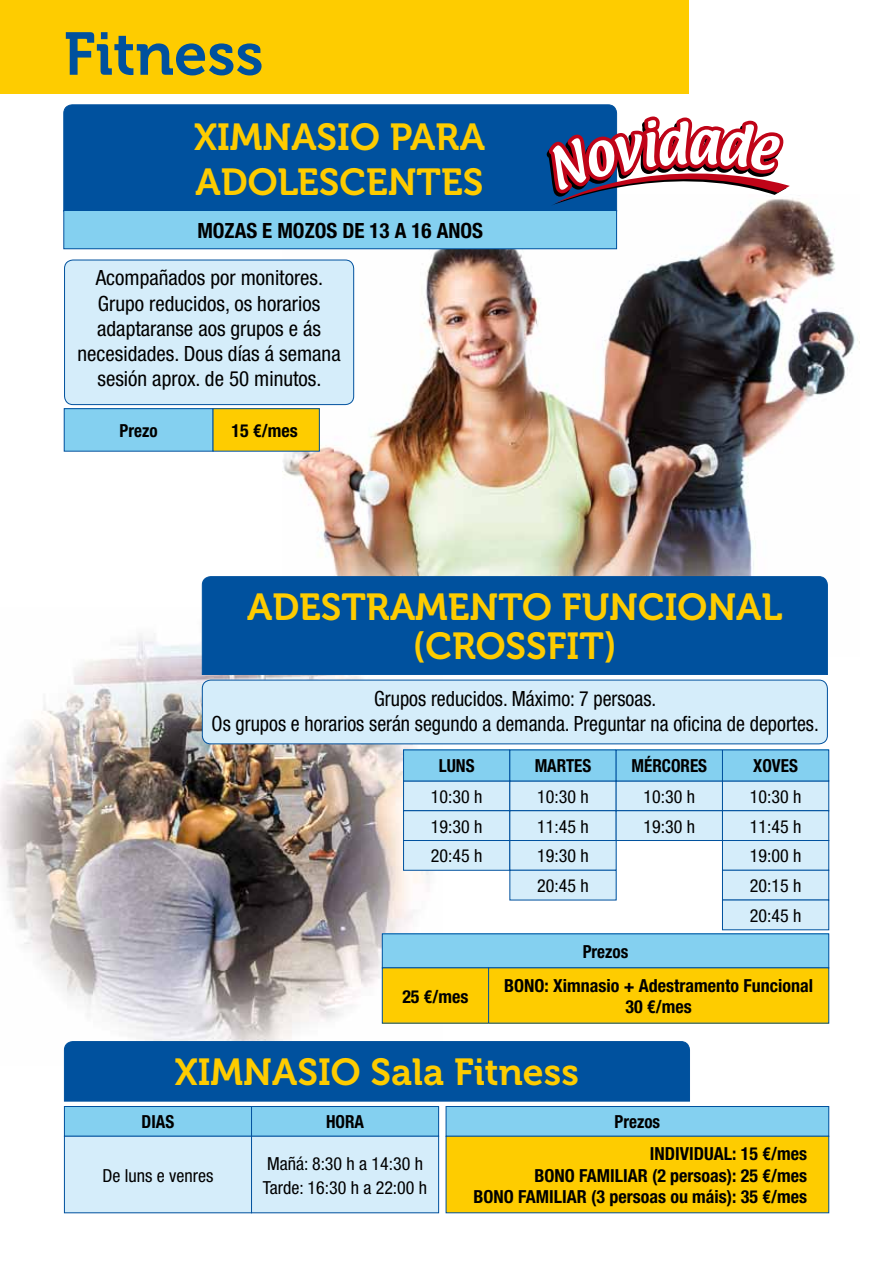
<style>
.page{position:relative;width:893px;height:1263px;background:#fff}
.page>*{position:absolute;margin:0;border:0;box-sizing:border-box;transform-origin:0 0}
.t1{font:60px "Museo 700";color:#00519e}
.t2{font:37.5px/45px "Museo 700";color:#fecc00}
.t3{font:condensed 21px/25.2px "Helvetica Neue";color:#000;text-align:center}
.t4{font:condensed 21px/25.2px "Helvetica Neue";color:#000;text-align:center;scale:.95 1}
.t5{font:700 condensed 21px "Helvetica Neue";color:#000}
.t6{font:condensed 18px/29.7px "Helvetica Neue";color:#000;text-align:justify}
.t7{font:700 condensed 18px/21.6px "Helvetica Neue";color:#000;text-align:right}
.t8{font:700 condensed 18px/31.5px "Helvetica Neue";color:#000;scale:.95 1}
</style>
<div class="page">
<img style="left:283px;top:198px;width:577px;height:378px">
<img style="left:0;top:635px;width:443px;height:431px">
<div style="left:0;top:0;width:689px;height:94px;background:#fecc00"></div>
<div style="left:63px;top:104px;width:554px;height:106px;background:#00519e"></div>
<div style="left:64px;top:210px;width:553px;height:39px;background:#84d0f0"></div>
<div style="left:63px;top:210px;width:554px;height:39px;border:1px solid #00519e"></div>
<div style="left:64px;top:1041px;width:626px;height:61px;background:#00519e"></div>
<div style="left:64px;top:1106px;width:187px;height:30px;background:#84d0f0"></div>
<div style="left:64px;top:1106px;width:188px;height:31px;border:1px solid #00519e"></div>
<div style="left:252px;top:1106px;width:187px;height:30px;background:#84d0f0"></div>
<div style="left:251px;top:1106px;width:188px;height:31px;border:1px solid #00519e"></div>
<div style="left:64px;top:1136px;width:187px;height:77px;background:#d5edfa"></div>
<div style="left:64px;top:1136px;width:188px;height:77px;border:1px solid #00519e"></div>
<div style="left:252px;top:1136px;width:187px;height:77px;background:#d5edfa"></div>
<div style="left:251px;top:1136px;width:188px;height:77px;border:1px solid #00519e"></div>
<div style="left:446px;top:1106px;width:383px;height:30px;background:#84d0f0"></div>
<div style="left:446px;top:1106px;width:383px;height:31px;border:1px solid #00519e"></div>
<div style="left:446px;top:1136px;width:383px;height:77px;background:#fecc00"></div>
<div style="left:446px;top:1136px;width:383px;height:77px;border:1px solid #00519e"></div>
<div style="left:64px;top:409px;width:149px;height:42px;background:#84d0f0"></div>
<div style="left:64px;top:408px;width:149px;height:44px;border:1px solid #00519e"></div>
<div style="left:213px;top:409px;width:106px;height:42px;background:#fecc00"></div>
<div style="left:213px;top:408px;width:107px;height:44px;border:1px solid #00519e"></div>
<div style="left:65px;top:260px;width:289px;height:145px;background:#d5edfa;border-radius:9px"></div>
<div style="left:64px;top:260px;width:290px;height:145px;border:1px solid #00519e;border-radius:9px"></div>
<div style="left:201px;top:576px;width:627px;height:99px;background:#00519e"></div>
<div style="left:202px;top:680px;width:625px;height:64px;background:#d5edfa;border-radius:9px"></div>
<div style="left:202px;top:680px;width:626px;height:64px;border:1px solid #00519e;border-radius:9px"></div>
<div style="left:382px;top:934px;width:447px;height:34px;background:#84d0f0"></div>
<div style="left:382px;top:933px;width:447px;height:35px;border:1px solid #00519e"></div>
<div style="left:382px;top:968px;width:107px;height:55px;background:#fecc00"></div>
<div style="left:382px;top:967px;width:107px;height:56px;border:1px solid #00519e"></div>
<div style="left:489px;top:968px;width:340px;height:55px;background:#fecc00"></div>
<div style="left:488px;top:967px;width:341px;height:56px;border:1px solid #00519e"></div>
<div style="left:404px;top:781px;width:106px;height:30px;background:#d5edfa"></div>
<div style="left:403px;top:780px;width:107px;height:31px;border:1px solid #00519e"></div>
<div style="left:404px;top:811px;width:106px;height:29px;background:#d5edfa"></div>
<div style="left:403px;top:810px;width:107px;height:31px;border:1px solid #00519e"></div>
<div style="left:404px;top:840px;width:106px;height:30px;background:#d5edfa"></div>
<div style="left:403px;top:840px;width:107px;height:31px;border:1px solid #00519e"></div>
<div style="left:510px;top:781px;width:106px;height:30px;background:#d5edfa"></div>
<div style="left:509px;top:780px;width:108px;height:31px;border:1px solid #00519e"></div>
<div style="left:510px;top:811px;width:106px;height:29px;background:#d5edfa"></div>
<div style="left:509px;top:810px;width:108px;height:31px;border:1px solid #00519e"></div>
<div style="left:510px;top:840px;width:106px;height:30px;background:#d5edfa"></div>
<div style="left:509px;top:840px;width:108px;height:31px;border:1px solid #00519e"></div>
<div style="left:510px;top:870px;width:106px;height:30px;background:#d5edfa"></div>
<div style="left:509px;top:870px;width:108px;height:30px;border:1px solid #00519e"></div>
<div style="left:616px;top:781px;width:106px;height:30px;background:#d5edfa"></div>
<div style="left:616px;top:780px;width:107px;height:31px;border:1px solid #00519e"></div>
<div style="left:616px;top:811px;width:106px;height:29px;background:#d5edfa"></div>
<div style="left:616px;top:810px;width:107px;height:31px;border:1px solid #00519e"></div>
<div style="left:722px;top:781px;width:107px;height:30px;background:#d5edfa"></div>
<div style="left:722px;top:780px;width:107px;height:31px;border:1px solid #00519e"></div>
<div style="left:722px;top:811px;width:107px;height:29px;background:#d5edfa"></div>
<div style="left:722px;top:810px;width:107px;height:31px;border:1px solid #00519e"></div>
<div style="left:722px;top:840px;width:107px;height:30px;background:#d5edfa"></div>
<div style="left:722px;top:840px;width:107px;height:31px;border:1px solid #00519e"></div>
<div style="left:722px;top:870px;width:107px;height:30px;background:#d5edfa"></div>
<div style="left:722px;top:870px;width:107px;height:30px;border:1px solid #00519e"></div>
<div style="left:722px;top:900px;width:107px;height:30px;background:#d5edfa"></div>
<div style="left:404px;top:750px;width:106px;height:31px;background:#84d0f0"></div>
<div style="left:403px;top:749px;width:107px;height:32px;border:1px solid #00519e"></div>
<div style="left:510px;top:750px;width:106px;height:31px;background:#84d0f0"></div>
<div style="left:509px;top:749px;width:108px;height:32px;border:1px solid #00519e"></div>
<div style="left:616px;top:750px;width:106px;height:31px;background:#84d0f0"></div>
<div style="left:616px;top:749px;width:107px;height:32px;border:1px solid #00519e"></div>
<div style="left:722px;top:750px;width:107px;height:31px;background:#84d0f0"></div>
<div style="left:722px;top:749px;width:107px;height:32px;border:1px solid #00519e"></div>
<svg style="left:546px;top:116px;width:244px;height:90px"></svg>
<h1 class="t1" style="left:64px;top:21px;width:201px">Fitness</h1>
<h2 class="t2" style="left:194px;top:115px;width:292px">XIMNASIO PARA<br>ADOLESCENTES</h2>
<p class="t5" style="left:197px;top:218px;width:287px">MOZAS E MOZOS DE 13 A 16 ANOS</p>
<p class="t3" style="left:78px;top:265px;width:265px">Acompañados por monitores.<br>Grupo reducidos, os horarios adaptaranse aos grupos e ás necesidades. Dous días á semana sesión aprox. de 50 minutos.</p>
<p class="t8" style="left:120px;top:414px;width:41px">Prezo</p>
<p class="t7" style="left:231px;top:419px;width:68px">15 €/mes</p>
<h2 class="t2" style="left:247px;top:588px;width:537px;line-height:39px;text-align:center">ADESTRAMENTO FUNCIONAL (CROSSFIT)</h2>
<p class="t4" style="left:212px;top:685px;width:641px">Grupos reducidos. Máximo: 7 persoas.<br>Os grupos e horarios serán segundo a demanda. Preguntar na oficina de deportes.</p>
<p class="t8" style="left:439px;top:750px;width:39px">LUNS</p>
<p class="t8" style="left:535px;top:750px;width:61px">MARTES</p>
<p class="t8" style="left:631px;top:750px;width:81px">MÉRCORES</p>
<p class="t8" style="left:753px;top:750px;width:49px">XOVES</p>
<p class="t6" style="left:431px;top:782px;width:53px">10:30 h 19:30 h 20:45 h</p>
<p class="t6" style="left:537px;top:782px;width:53px">10:30 h 11:45 h 19:30 h 20:45 h</p>
<p class="t6" style="left:643px;top:782px;width:53px">10:30 h<br>19:30 h</p>
<p class="t6" style="left:750px;top:782px;width:53px">10:30 h 11:45 h 19:00 h 20:15 h 20:45 h</p>
<p class="t8" style="left:583px;top:935px;width:49px">Prezos</p>
<p class="t7" style="left:402px;top:985px;width:68px">25 €/mes</p>
<p class="t7" style="left:504px;top:974px;width:310px;text-align:center">BONO: Ximnasio + Adestramento Funcional<br>30 €/mes</p>
<h2 class="t2" style="left:175px;top:1050px;width:406px">XIMNASIO Sala Fitness</h2>
<p class="t8" style="left:142px;top:1106px;width:36px">DIAS</p>
<p class="t8" style="left:326px;top:1106px;width:42px">HORA</p>
<p class="t6" style="left:103px;top:1160px;width:112px">De luns e venres</p>
<p class="t6" style="left:263px;top:1151px;width:166px;line-height:24px">Mañá: 8:30 h a 14:30 h<br>Tarde: 16:30 h a 22:00 h</p>
<p class="t8" style="left:650px;top:1106px;width:167px;text-indent:-35px">Prezos<br>INDIVIDUAL: 15 €/mes</p>
<p class="t7" style="left:473px;top:1164px;width:335px">BONO FAMILIAR (2 persoas): 25 €/mes<br>BONO FAMILIAR (3 persoas ou máis): 35 €/mes</p>
</div>
